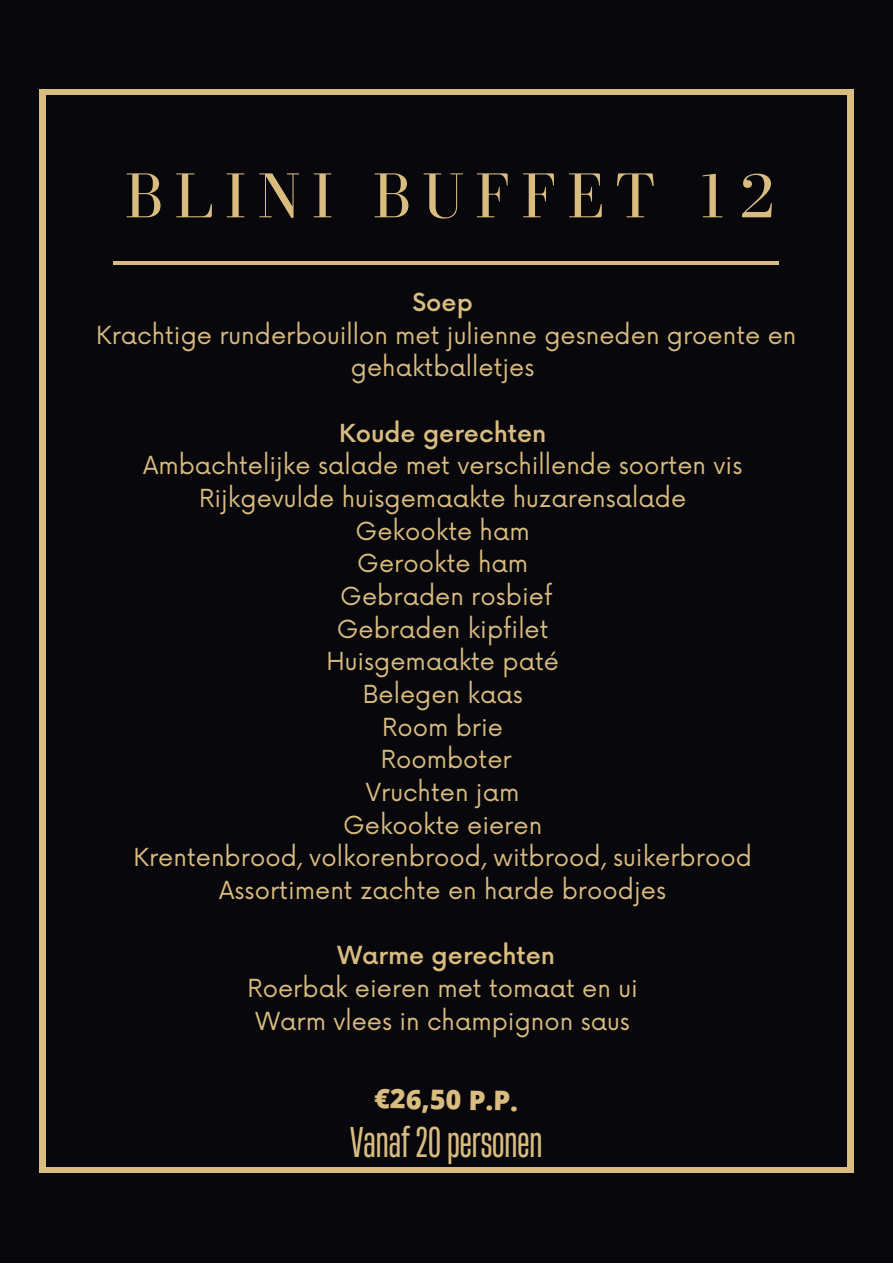
<style>
.page{position:relative;width:893px;height:1264px;background:#fff}
.page>*{position:absolute;margin:0;border:0;box-sizing:border-box;transform-origin:0 0}
.t1{font:65.25px "Bodoni FLF";letter-spacing:.16em;color:#d9bc80}
.t2{font:40.5px "Heading Now 34";color:#d9bc80}
.t3{font:800 27px "Open Sans";color:#d9bc80}
.t4{font:24.3px/32.7px "Now";color:#d9bc80;text-align:center}
.t5{font:500 24.3px "Now";color:#d9bc80}
</style>
<div class="page">
<div style="left:0;top:0;width:892px;height:1262px;background:#08070c"></div>
<div style="left:39px;top:89px;width:814px;height:1083px;background:#d9bc80"></div>
<div style="left:46px;top:96px;width:800px;height:1070px;background:#08070c"></div>
<hr style="left:113px;top:261px;width:666px;height:4px;background:#d9bc80">
<h1 class="t1" style="left:125px;top:160px;width:651px">BLINI BUFFET 12</h1>
<p class="t5" style="left:412px;top:289px;width:62px">Soep</p>
<p class="t4" style="left:96px;top:320px;width:701px">Krachtige runderbouillon met julienne gesneden groente en gehaktballetjes</p>
<p class="t5" style="left:339px;top:420px;width:209px">Koude gerechten</p>
<p class="t4" style="left:133px;top:450px;width:619px">Ambachtelijke salade met verschillende soorten vis<br>Rijkgevulde huisgemaakte huzarensalade<br>Gekookte ham<br>Gerookte ham<br>Gebraden rosbief<br>Gebraden kipfilet<br>Huisgemaakte paté<br>Belegen kaas<br>Room brie<br>Roomboter<br>Vruchten jam<br>Gekookte eieren<br>Krentenbrood, volkorenbrood, witbrood, suikerbrood<br>Assortiment zachte en harde broodjes</p>
<p class="t5" style="left:337px;top:942px;width:219px">Warme gerechten</p>
<p class="t4" style="left:247px;top:973px;width:392px">Roerbak eieren met tomaat en ui<br>Warm vlees in champignon saus</p>
<p class="t3" style="left:374px;top:1079px;width:145px;rotate:1deg">€26,50 P.P.</p>
<h2 class="t2" style="left:350px;top:1114px;width:194px">Vanaf20personen</h2>
</div>
